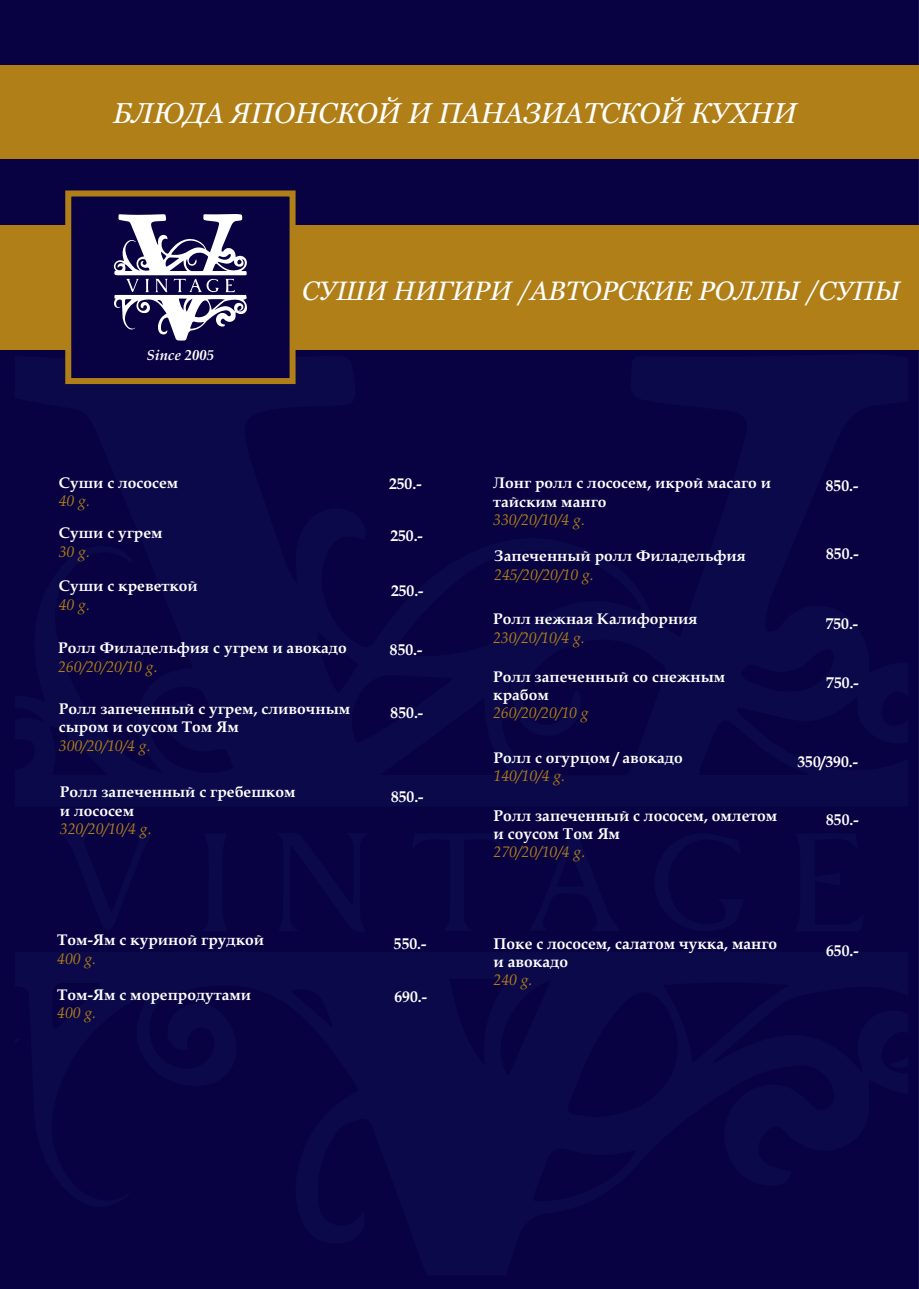
<style>
.page{position:relative;width:919px;height:1289px;background:#fff}
.page>*{position:absolute;margin:0;border:0;box-sizing:border-box;transform-origin:0 0}
.t1{font:italic 28.65px "Georgia";color:#fff}
.t2{font:italic 26.55px "Georgia";color:#fff}
.t3{font:700 15.6px/18.3px "Book Antiqua";color:#fff}
.t4{font:italic 15.6px "Book Antiqua";color:#b07f17}
.t5{font:italic 15.6px "Book Antiqua";color:#b0801a}
.t6{font:italic 700 14.7px "Book Antiqua";color:#fff}
</style>
<div class="page">
<div style="left:0;top:0;width:918px;height:1288px;background:#080243"></div>
<div style="left:15px;top:354px;width:893px;height:452px;background:#080243"></div>
<div style="left:15px;top:951px;width:893px;height:324px;background:#080243"></div>
<div style="left:276px;top:832px;width:92px;height:101px;background:#080243"></div>
<div style="left:795px;top:833px;width:68px;height:98px;background:#080243"></div>
<div style="left:529px;top:831px;width:90px;height:100px;background:#080243"></div>
<div style="left:650px;top:833px;width:94px;height:102px;background:#080243"></div>
<div style="left:61px;top:833px;width:92px;height:98px;background:#080243"></div>
<div style="left:412px;top:833px;width:90px;height:97px;background:#080243"></div>
<div style="left:201px;top:833px;width:26px;height:98px;background:#0b094a"></div>
<div style="left:0;top:65px;width:918px;height:94px;background:#b07f17"></div>
<div style="left:0;top:225px;width:918px;height:124px;background:#b07f17"></div>
<div style="left:65px;top:190px;width:230px;height:194px;background:#080243;border:6px solid #b07f17"></div>
<svg style="left:113px;top:214px;width:134px;height:126px"></svg>
<h1 class="t1" style="left:113px;top:101px;width:685px">БЛЮДА ЯПОНСКОЙ И ПАНАЗИАТСКОЙ КУХНИ</h1>
<p class="t6" style="left:147px;top:349px;width:69px">Since 2005</p>
<h2 class="t2" style="left:302px;top:280px;width:599px">СУШИ НИГИРИ /АВТОРСКИЕ РОЛЛЫ /СУПЫ</h2>
<p class="t3" style="left:59px;top:475px;width:121px">Суши с лососем</p>
<p class="t4" style="left:59px;top:495px;width:33px">40 g.</p>
<p class="t3" style="left:59px;top:525px;width:105px">Суши с угрем</p>
<p class="t4" style="left:59px;top:545px;width:33px">30 g.</p>
<p class="t3" style="left:59px;top:578px;width:140px">Суши с креветкой</p>
<p class="t4" style="left:59px;top:598px;width:33px">40 g.</p>
<p class="t3" style="left:58px;top:640px;width:290px">Ролл Филадельфия с угрем и авокадо</p>
<p class="t4" style="left:58px;top:660px;width:101px">260/20/20/10 g.</p>
<p class="t3" style="left:59px;top:701px;width:293px">Ролл запеченный с угрем, сливочным сыром и соусом Том Ям</p>
<p class="t4" style="left:59px;top:739px;width:93px">300/20/10/4 g.</p>
<p class="t3" style="left:60px;top:784px;width:237px">Ролл запеченный с гребешком и лососем</p>
<p class="t5" style="left:60px;top:817px;width:93px">320/20/10/4 g.</p>
<p class="t3" style="left:57px;top:932px;width:208px">Том-Ям с куриной грудкой</p>
<p class="t4" style="left:57px;top:947px;width:40px">400 g.</p>
<p class="t3" style="left:57px;top:987px;width:195px">Том-Ям с морепродутами</p>
<p class="t4" style="left:57px;top:1007px;width:40px">400 g.</p>
<p class="t3" style="left:389px;top:476px;width:34px">250.-</p>
<p class="t3" style="left:390px;top:528px;width:34px">250.-</p>
<p class="t3" style="left:391px;top:583px;width:34px">250.-</p>
<p class="t3" style="left:390px;top:640px;width:34px">850.-</p>
<p class="t3" style="left:390px;top:703px;width:34px">850.-</p>
<p class="t3" style="left:391px;top:788px;width:34px">850.-</p>
<p class="t3" style="left:394px;top:934px;width:34px">550.-</p>
<p class="t3" style="left:394px;top:987px;width:34px">690.-</p>
<p class="t3" style="left:493px;top:476px;width:279px">Лонг ролл с лососем, икрой масаго и тайским манго</p>
<p class="t4" style="left:493px;top:513px;width:93px">330/20/10/4 g.</p>
<p class="t3" style="left:494px;top:548px;width:253px">Запеченный ролл Филадельфия</p>
<p class="t4" style="left:494px;top:568px;width:101px">245/20/20/10 g.</p>
<p class="t3" style="left:493px;top:611px;width:206px">Ролл нежная Калифорния</p>
<p class="t4" style="left:493px;top:631px;width:93px">230/20/10/4 g.</p>
<p class="t3" style="left:493px;top:669px;width:233px">Ролл запеченный со снежным крабом</p>
<p class="t4" style="left:493px;top:707px;width:97px">260/20/20/10 g</p>
<p class="t3" style="left:493px;top:750px;width:191px">Ролл с огурцом / авокадо</p>
<p class="t4" style="left:493px;top:770px;width:73px">140/10/4 g.</p>
<p class="t3" style="left:493px;top:806px;width:285px">Ролл запеченный с лососем, омлетом и соусом Том Ям</p>
<p class="t5" style="left:493px;top:840px;width:93px">270/20/10/4 g.</p>
<p class="t3" style="left:825px;top:476px;width:34px">850.-</p>
<p class="t3" style="left:826px;top:544px;width:34px">850.-</p>
<p class="t3" style="left:825px;top:614px;width:34px">750.-</p>
<p class="t3" style="left:826px;top:673px;width:34px">750.-</p>
<p class="t3" style="left:797px;top:753px;width:62px">350/390.-</p>
<p class="t3" style="left:826px;top:810px;width:34px">850.-</p>
<p class="t3" style="left:493px;top:934px;width:285px">Поке с лососем, салатом чукка, манго и авокадо</p>
<p class="t5" style="left:493px;top:969px;width:40px">240 g.</p>
<p class="t3" style="left:826px;top:941px;width:34px">650.-</p>
</div>
